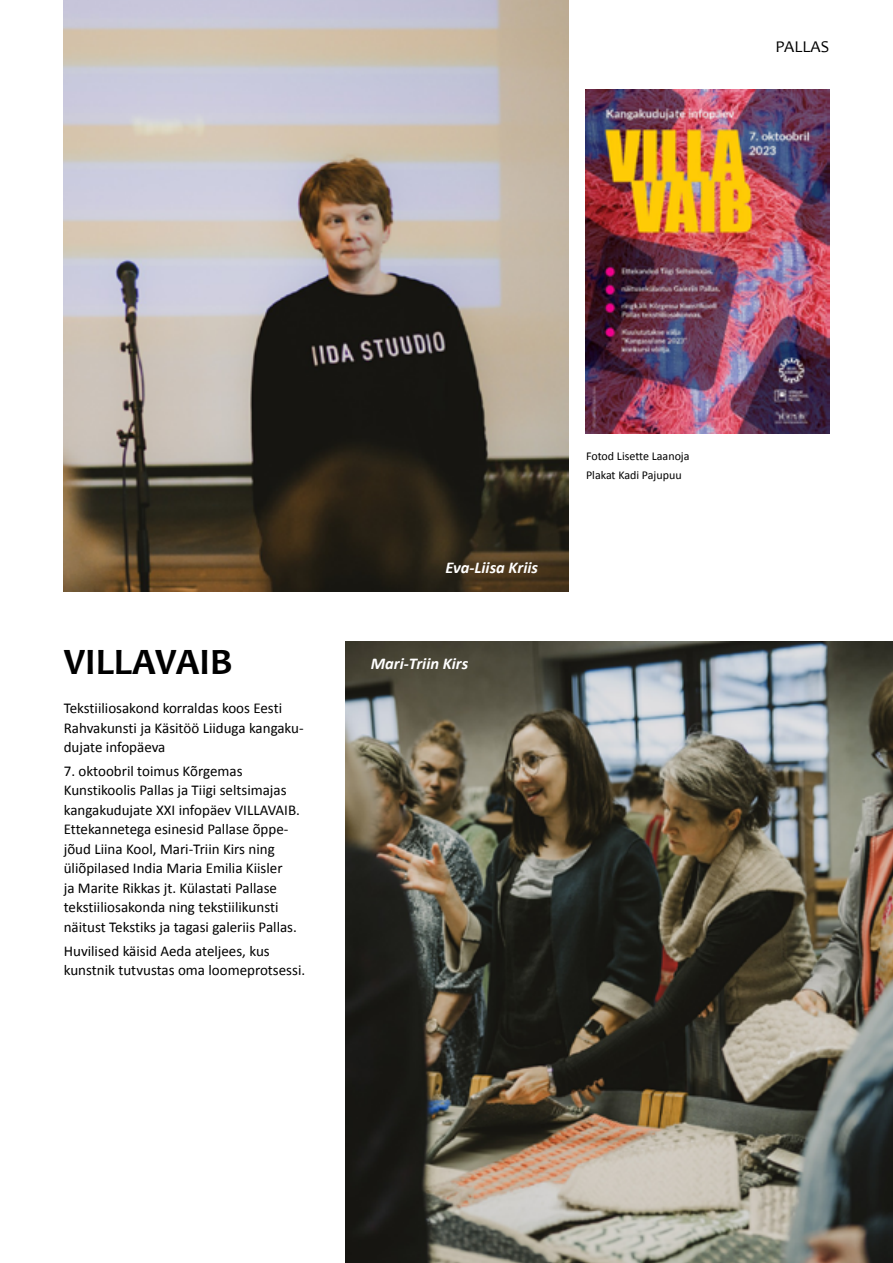
<style>
.page{position:relative;width:893px;height:1263px;background:#fff}
.page>*{position:absolute;margin:0;border:0;box-sizing:border-box;transform-origin:0 0}
.t1{font:700 37.5px "Candara";color:#000}
.t2{font:italic 700 16.5px "Calibri";color:#fff}
.t3{font:16.5px "Candara";color:#000}
.t4{font:15px/19.5px "Calibri";color:#000}
.t5{font:12px/19.5px "Calibri";color:#000}
</style>
<div class="page">
<img style="left:586px;top:89px;width:243px;height:345px">
<img style="left:64px;top:0;width:504px;height:591px">
<img style="left:346px;top:641px;width:547px;height:622px">
<p class="t3" style="left:775px;top:37px;width:55px">PALLAS</p>
<h1 class="t1" style="left:64px;top:639px;width:170px">VILLAVAIB</h1>
<p class="t4" style="left:64px;top:698px;width:241px">Tekstiiliosakond korraldas koos Eesti<br>Rahvakunsti ja Käsitöö Liiduga kangaku&shy;dujate infopäeva</p>
<p class="t4" style="left:64px;top:760px;width:238px">7. oktoobril toimus Kõrgemas Kunstikoolis Pallas ja Tiigi seltsimajas kangakudujate XXI infopäev VILLAVAIB.<br>Ettekannetega esinesid Pallase õppe&shy;jõud Liina Kool, Mari-Triin Kirs ning üliõpilased India Maria Emilia Kiisler<br>ja Marite Rikkas jt. Külastati Pallase tekstiiliosakonda ning tekstiilikunsti näitust Tekstiks ja tagasi galeriis Pallas.</p>
<p class="t4" style="left:64px;top:940px;width:243px">Huvilised käisid Aeda ateljees, kus kunstnik tutvustas oma loomeprotsessi.</p>
<p class="t2" style="left:445px;top:557px;width:94px">Eva-Liisa Kriis</p>
<p class="t2" style="left:371px;top:654px;width:99px">Mari-Triin Kirs</p>
<p class="t5" style="left:586px;top:445px;width:105px">Fotod Lisette Laanoja<br>Plakat Kadi Pajupuu</p>
</div>
